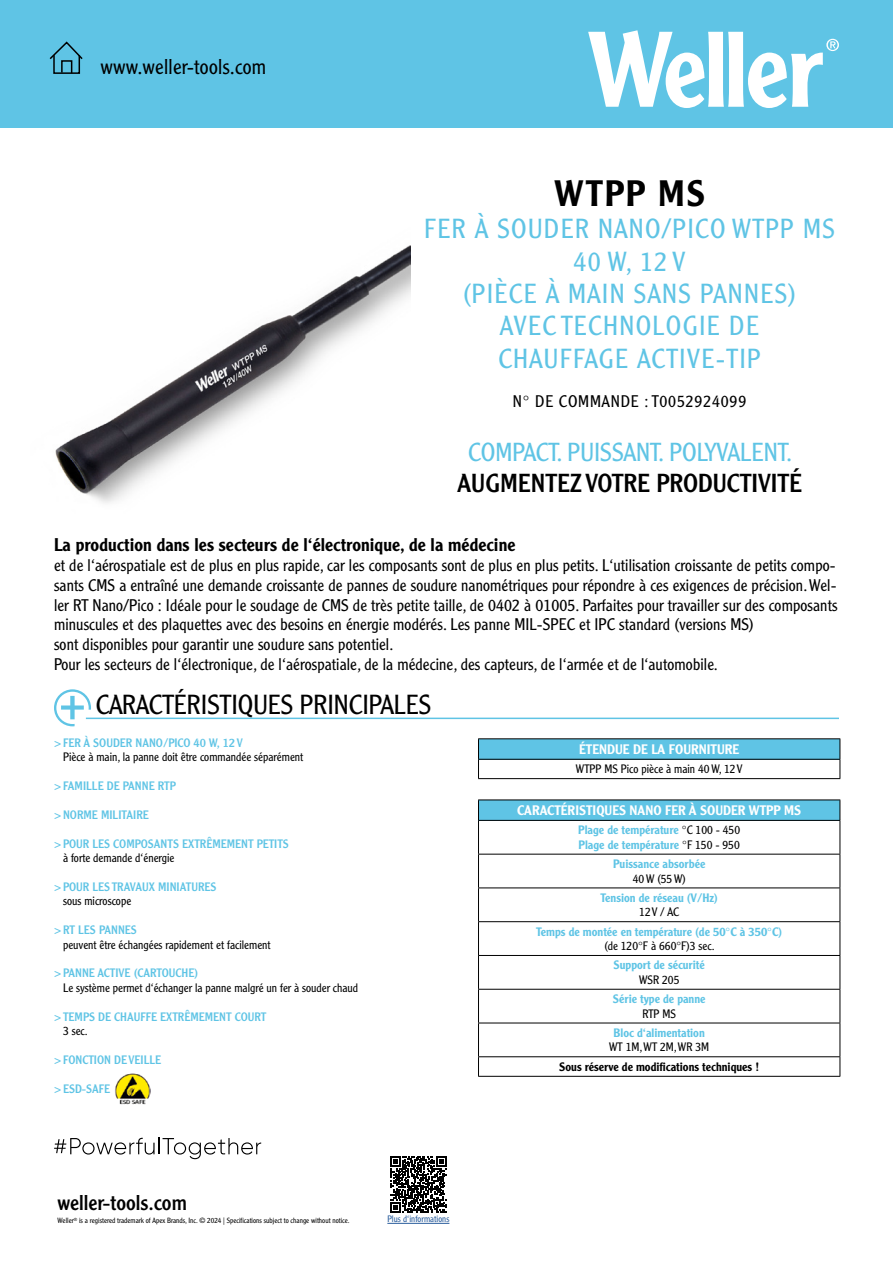
<style>
.page{position:relative;width:893px;height:1263px;background:#fff}
.page>*{position:absolute;margin:0;border:0;box-sizing:border-box;transform-origin:0 0}
.t1{font:500 36px "Clearface Gothic LT Std";letter-spacing:.05em;color:#000}
.t2{font:300 27px/32.4px "Clearface Gothic LT Std";letter-spacing:.05em;color:#5fc4e5;text-align:center}
.t3{font:300 27px "Clearface Gothic LT Std";color:#000}
.t4{font:300 25.5px "Clearface Gothic LT Std";color:#5fc4e5}
.t5{font:25.5px "Clearface Gothic LT Std";color:#000}
.t6{font:300 21px "Clearface Gothic LT Std";letter-spacing:.01em;color:#000}
.t7{font:21px "Clearface Gothic LT Std";color:#000}
.t8{font:500 18px "Clearface Gothic LT Std";letter-spacing:.005em;color:#000}
.t9{font:300 16.5px/19.8px "Clearface Gothic LT Std";letter-spacing:.005em;color:#000}
.t10{font:300 16.5px "Clearface Gothic LT Std";letter-spacing:.05em;color:#000}
.t11{font:500 13.5px "Clearface Gothic LT Std";color:#fff}
.t12{font:300 12px "Clearface Gothic LT Std";color:#000}
.t13{font:12px "Clearface Gothic LT Std";color:#5fc4e5}
.t14{font:500 12px/14.4px "Clearface Gothic LT Std";color:#5fc4e5}
.t15{font:500 12px "Clearface Gothic LT Std";color:#000}
.t16{font:300 9.15px "Clearface Gothic LT Std";color:#275b9b}
.t17{font:300 7.35px "Clearface Gothic LT Std";color:#000}
.s1{font-weight:300;color:#000}
</style>
<div class="page">
<div style="left:0;top:0;width:893px;height:128px;background:#5fc4e5"></div>
<svg style="left:588px;top:30px;width:251px;height:78px"></svg>
<svg style="left:49px;top:41px;width:34px;height:33px"></svg>
<div style="left:478px;top:800px;width:362px;height:20px;background:#5fc4e5"></div>
<hr style="left:478px;top:799px;width:362px;height:1px;background:#000">
<svg style="left:478px;top:800px;width:1px;height:20px"></svg>
<svg style="left:840px;top:800px;width:1px;height:20px"></svg>
<hr style="left:478px;top:820px;width:362px;height:1px;background:#000">
<hr style="left:478px;top:821px;width:1px;height:33px;background:#000">
<hr style="left:840px;top:821px;width:1px;height:33px;background:#000">
<hr style="left:478px;top:854px;width:362px;height:1px;background:#000">
<hr style="left:478px;top:854px;width:1px;height:33px;background:#000">
<hr style="left:840px;top:854px;width:1px;height:33px;background:#000">
<hr style="left:478px;top:887px;width:362px;height:1px;background:#000">
<hr style="left:478px;top:888px;width:1px;height:33px;background:#000">
<hr style="left:840px;top:888px;width:1px;height:33px;background:#000">
<hr style="left:478px;top:921px;width:362px;height:1px;background:#000">
<hr style="left:478px;top:922px;width:1px;height:33px;background:#000">
<hr style="left:840px;top:922px;width:1px;height:33px;background:#000">
<hr style="left:478px;top:955px;width:362px;height:1px;background:#000">
<hr style="left:478px;top:956px;width:1px;height:33px;background:#000">
<hr style="left:840px;top:956px;width:1px;height:33px;background:#000">
<hr style="left:478px;top:989px;width:362px;height:1px;background:#000">
<hr style="left:478px;top:989px;width:1px;height:34px;background:#000">
<hr style="left:840px;top:989px;width:1px;height:34px;background:#000">
<hr style="left:478px;top:1023px;width:362px;height:1px;background:#000">
<hr style="left:478px;top:1023px;width:1px;height:33px;background:#000">
<hr style="left:840px;top:1023px;width:1px;height:33px;background:#000">
<hr style="left:478px;top:1056px;width:362px;height:1px;background:#000">
<svg style="left:478px;top:1057px;width:1px;height:19px"></svg>
<svg style="left:840px;top:1057px;width:1px;height:19px"></svg>
<hr style="left:478px;top:1076px;width:362px;height:1px;background:#000">
<img style="left:115px;top:1073px;width:35px;height:32px">
<div style="left:478px;top:739px;width:362px;height:20px;background:#5fc4e5"></div>
<hr style="left:478px;top:738px;width:362px;height:1px;background:#000">
<hr style="left:478px;top:759px;width:362px;height:1px;background:#000">
<svg style="left:478px;top:739px;width:1px;height:39px"></svg>
<svg style="left:840px;top:739px;width:1px;height:39px"></svg>
<hr style="left:478px;top:778px;width:362px;height:1px;background:#000">
<img style="left:55px;top:245px;width:356px;height:258px">
<svg style="left:54px;top:689px;width:37px;height:37px"></svg>
<hr style="left:86px;top:718px;width:753px;height:1px;background:#5fc4e5">
<svg style="left:54px;top:1137px;width:207px;height:22px"></svg>
<hr style="left:387px;top:1223px;width:62px;height:1px;background:#275b9b">
<svg style="left:390px;top:1156px;width:56px;height:56px"></svg>
<p class="t6" style="left:101px;top:54px;width:167px">www.weller-tools.com</p>
<h1 class="t1" style="left:554px;top:171px;width:153px">WTPP MS</h1>
<h2 class="t2" style="left:424px;top:212px;width:412px">FER À SOUDER NANO/PICO WTPP MS<br>40 W, 12 V<br>(PIÈCE À MAIN SANS PANNES)<br>AVEC TECHNOLOGIE DE<br>CHAUFFAGE ACTIVE-TIP</h2>
<p class="t10" style="left:513px;top:392px;width:235px">N° DE COMMANDE : T0052924099</p>
<h3 class="t4" style="left:468px;top:437px;width:326px">COMPACT. PUISSANT. POLYVALENT.</h3>
<h3 class="t5" style="left:457px;top:467px;width:346px">AUGMENTEZ VOTRE PRODUCTIVITÉ</h3>
<p class="t8" style="left:54px;top:534px;width:463px">La production dans les secteurs de l‘électronique, de la médecine</p>
<p class="t9" style="left:54px;top:555px;width:785px">et de l‘aérospatiale est de plus en plus rapide, car les composants sont de plus en plus petits. L‘utilisation croissante de petits compo&shy;sants CMS a entraîné une demande croissante de pannes de soudure nanométriques pour répondre à ces exigences de précision. Wel&shy;ler RT Nano/Pico : Idéale pour le soudage de CMS de très petite taille, de 0402 à 01005. Parfaites pour travailler sur des composants minuscules et des plaquettes avec des besoins en énergie modérés. Les panne MIL-SPEC et IPC standard (versions MS)<br>sont disponibles pour garantir une soudure sans potentiel.<br>Pour les secteurs de l‘électronique, de l‘aérospatiale, de la médecine, des capteurs, de l‘armée et de l‘automobile.</p>
<h2 class="t3" style="left:96px;top:688px;width:337px">CARACTÉRISTIQUES PRINCIPALES</h2>
<p class="t13" style="left:54px;top:735px;width:190px">&gt;FER À SOUDER NANO/PICO 40 W, 12 V</p>
<p class="t12" style="left:63px;top:750px;width:242px">Pièce à main, la panne doit être commandée séparément</p>
<p class="t13" style="left:54px;top:778px;width:123px">&gt;FAMILLE DE PANNE RTP</p>
<p class="t13" style="left:54px;top:807px;width:96px">&gt;NORME MILITAIRE</p>
<p class="t13" style="left:54px;top:836px;width:236px">&gt;POUR LES COMPOSANTS EXTRÊMEMENT PETITS</p>
<p class="t12" style="left:63px;top:851px;width:113px">à forte demande d‘énergie</p>
<p class="t13" style="left:54px;top:879px;width:164px">&gt;POUR LES TRAVAUX MINIATURES</p>
<p class="t12" style="left:63px;top:894px;width:70px">sous microscope</p>
<p class="t13" style="left:54px;top:922px;width:84px">&gt;RT LES PANNES</p>
<p class="t12" style="left:63px;top:937px;width:209px">peuvent être échangées rapidement et facilement</p>
<p class="t13" style="left:54px;top:966px;width:146px">&gt;PANNE ACTIVE (CARTOUCHE)</p>
<p class="t12" style="left:63px;top:980px;width:297px">Le système permet d‘échanger la panne malgré un fer à souder chaud</p>
<p class="t13" style="left:54px;top:1009px;width:214px">&gt;TEMPS DE CHAUFFE EXTRÊMEMENT COURT</p>
<p class="t12" style="left:63px;top:1023px;width:26px">3 sec.</p>
<p class="t13" style="left:54px;top:1052px;width:109px">&gt;FONCTION DE VEILLE</p>
<p class="t13" style="left:54px;top:1081px;width:58px">&gt;ESD-SAFE</p>
<p class="t7" style="left:58px;top:1189px;width:131px">weller-tools.com</p>
<p class="t17" style="left:58px;top:1216px;width:293px">Weller<sup>®</sup> is a registered trademark of Apex Brands, Inc. © 2024 | Specifications subject to change without notice.</p>
<p class="t16" style="left:387px;top:1214px;width:64px">Plus d‘informations</p>
<p class="t11" style="left:579px;top:741px;width:162px">ÉTENDUE DE LA FOURNITURE</p>
<p class="t12" style="left:576px;top:762px;width:168px">WTPP MS Pico pièce à main 40 W, 12 V</p>
<p class="t11" style="left:517px;top:802px;width:285px">CARACTÉRISTIQUES NANO FER À SOUDER WTPP MS</p>
<p class="t14" style="left:578px;top:823px;width:163px">Plage de température <span class="s1">°C 100 - 450<br></span>Plage de température <span class="s1">°F 150 - 950</span></p>
<p class="t14" style="left:613px;top:856px;width:94px">Puissance absorbée</p>
<p class="t12" style="left:633px;top:871px;width:55px">40 W (55 W)</p>
<p class="t14" style="left:600px;top:890px;width:119px">Tension de réseau (V/Hz)</p>
<p class="t12" style="left:639px;top:905px;width:41px">12 V / AC</p>
<p class="t14" style="left:536px;top:924px;width:248px">Temps de montée en température (de 50°C à 350°C)</p>
<p class="t12" style="left:604px;top:938px;width:112px">(de 120°F à 660°F)3 sec.</p>
<p class="t14" style="left:614px;top:958px;width:93px">Support de sécurité</p>
<p class="t12" style="left:639px;top:972px;width:42px">WSR 205</p>
<p class="t14" style="left:613px;top:992px;width:94px">Série type de panne</p>
<p class="t12" style="left:642px;top:1006px;width:35px">RTP MS</p>
<p class="t14" style="left:614px;top:1025px;width:93px">Bloc d‘alimentation</p>
<p class="t12" style="left:609px;top:1040px;width:101px">WT 1M, WT 2M, WR 3M</p>
<p class="t15" style="left:559px;top:1059px;width:201px">Sous réserve de modifications techniques !</p>
</div>
